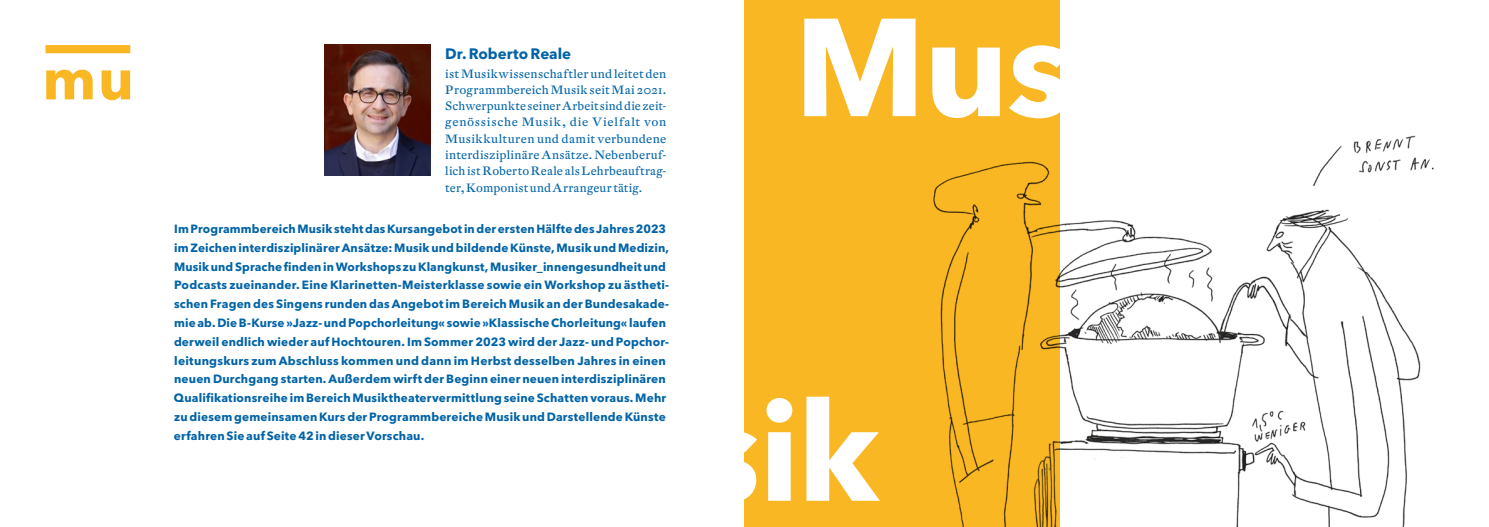
<style>
.page{position:relative;width:1489px;height:527px;background:#fff}
.page>*{position:absolute;margin:0;border:0;box-sizing:border-box;transform-origin:0 0}
.t1{font:700 137.5px "Avenir Next LT Pro";letter-spacing:-.01em;color:#fff}
.t2{font:700 58px "Avenir Next LT Pro";color:#fab724}
.t3{font:700 15px "Avenir Next LT Pro";color:#0063a7}
.t4{font:700 11.88px/18.8px "Avenir Next LT Pro";letter-spacing:.015em;color:#0063a7}
.t5{font:11.88px/16.2px "DTL Fleischmann ST";letter-spacing:.015em;color:#0063a7;text-align:justify}
</style>
<div class="page">
<img style="left:1059px;top:107px;width:375px;height:419px">
<div style="left:744px;top:0;width:315px;height:526px;background:#fab724"></div>
<div style="left:45px;top:45px;width:85px;height:8px;background:#fab724"></div>
<img style="left:324px;top:44px;width:106px;height:132px">
<h2 class="t2" style="left:42px;top:43px;width:93px">mu</h2>
<p class="t3" style="left:445px;top:44px;width:127px">Dr. Roberto Reale</p>
<p class="t5" style="left:445px;top:65px;width:223px">ist Musikwissenschaftler und leitet den Programmbereich Musik seit Mai 2021.<br>Schwerpunkte seiner Arbeit sind die zeit&shy;genössische Musik, die Vielfalt von Musikkulturen und damit verbundene interdisziplinäre Ansätze. Nebenberuf&shy;lich ist Roberto Reale als Lehrbeauftrag&shy;ter, Komponist und Arrangeur tätig.</p>
<p class="t4" style="left:174px;top:219px;width:497px">Im Programmbereich Musik steht das Kursangebot in der ersten Hälfte des Jahres 2023 im Zeichen interdisziplinärer Ansätze: Musik und bildende Künste, Musik und Medizin, Musik und Sprache finden in Workshops zu Klangkunst, Musiker_innengesundheit und Podcasts zueinander. Eine Klarinetten-Meisterklasse sowie ein Workshop zu ästheti&shy;schen Fragen des Singens runden das Angebot im Bereich Musik an der Bundesakade&shy;mie ab. Die B-Kurse »Jazz- und Popchorleitung« sowie »Klassische Chorleitung« laufen derweil endlich wieder auf Hochtouren. Im Sommer 2023 wird der Jazz- und Popchor&shy;leitungskurs zum Abschluss kommen und dann im Herbst desselben Jahres in einen neuen Durchgang starten. Außerdem wirft der Beginn einer neuen interdisziplinären Qualifikationsreihe im Bereich Musiktheatervermittlung seine Schatten voraus. Mehr zu diesem gemeinsamen Kurs der Programmbereiche Musik und Darstellende Künste erfahren Sie auf Seite 42 in dieser Vorschau.</p>
<h1 class="t1" style="left:794px;top:-16px;width:279px">Mus</h1>
<h1 class="t1" style="left:695px;top:368px;width:185px">sik</h1>
</div>
